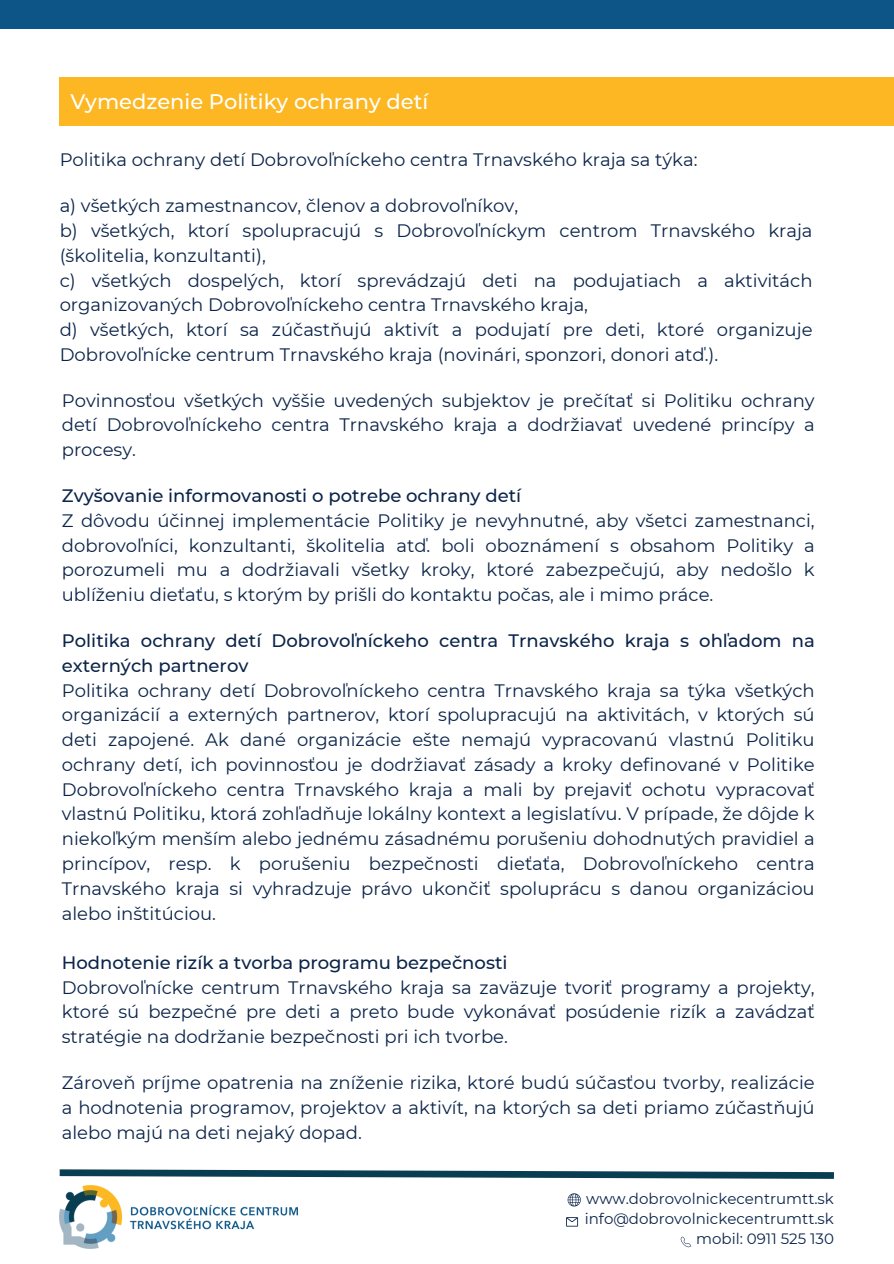
<style>
.page{position:relative;width:894px;height:1264px;background:#fff}
.page>*{position:absolute;margin:0;border:0;box-sizing:border-box;transform-origin:0 0}
.t1{font:500 21px "Montserrat";color:#fff}
.t2{font:18px/24.8px "Montserrat";color:#0b2449}
.t3{font:15px "Montserrat";color:#0b2449}
.s1{font-weight:500}
</style>
<div class="page">
<div style="left:0;top:0;width:893px;height:29px;background:#0d5587"></div>
<img style="left:60px;top:1185px;width:237px;height:63px">
<svg style="left:59px;top:1169px;width:775px;height:10px"></svg>
<svg style="left:566px;top:1217px;width:12px;height:9px"></svg>
<svg style="left:567px;top:1193px;width:13px;height:13px"></svg>
<svg style="left:680px;top:1236px;width:11px;height:11px"></svg>
<div style="left:60px;top:77px;width:833px;height:49px;background:#fcb722"></div>
<h2 class="t1" style="left:70px;top:88px;width:359px">Vymedzenie Politiky ochrany detí</h2>
<h2 class="t2" style="left:60px;top:147px;width:639px">Politika ochrany detí Dobrovoľníckeho centra Trnavského kraja sa týka:</h2>
<h2 class="t2" style="left:60px;top:193px;width:754px">a) všetkých zamestnancov, členov a dobrovoľníkov,<br>b) všetkých, ktorí spolupracujú s Dobrovoľníckym centrom Trnavského kraja (školitelia, konzultanti),<br>c) všetkých dospelých, ktorí sprevádzajú deti na podujatiach a aktivitách organizovaných Dobrovoľníckeho centra Trnavského kraja,<br>d) všetkých, ktorí sa zúčastňujú aktivít a podujatí pre deti, ktoré organizuje Dobrovoľnícke centrum Trnavského kraja (novinári, sponzori, donori atď.).</h2>
<h2 class="t2" style="left:62px;top:388px;width:754px;text-align:justify">Povinnosťou všetkých vyššie uvedených subjektov je prečítať si Politiku ochrany detí Dobrovoľníckeho centra Trnavského kraja a dodržiavať uvedené princípy a procesy.</h2>
<h2 class="t2" style="left:62px;top:483px;width:754px"><span class="s1">Zvyšovanie informovanosti o potrebe ochrany detí<br></span>Z dôvodu účinnej implementácie Politiky je nevyhnutné, aby všetci zamestnanci, dobrovoľníci, konzultanti, školitelia atď. boli oboznámení s obsahom Politiky a porozumeli mu a dodržiavali všetky kroky, ktoré zabezpečujú, aby nedošlo k ublíženiu dieťaťu, s ktorým by prišli do kontaktu počas, ale i mimo práce.</h2>
<p class="t2" style="left:62px;top:628px;width:754px"><span class="s1">Politika ochrany detí Dobrovoľníckeho centra Trnavského kraja s ohľadom na externých partnerov<br></span>Politika ochrany detí Dobrovoľníckeho centra Trnavského kraja sa týka všetkých organizácií a externých partnerov, ktorí spolupracujú na aktivitách, v ktorých sú deti zapojené. Ak dané organizácie ešte nemajú vypracovanú vlastnú Politiku ochrany detí, ich povinnosťou je dodržiavať zásady a kroky definované v Politike Dobrovoľníckeho centra Trnavského kraja a mali by prejaviť ochotu vypracovať vlastnú Politiku, ktorá zohľadňuje lokálny kontext a legislatívu. V prípade, že dôjde k niekoľkým menším alebo jednému zásadnému porušeniu dohodnutých pravidiel a princípov, resp. k porušeniu bezpečnosti dieťaťa, Dobrovoľníckeho centra Trnavského kraja si vyhradzuje právo ukončiť spoluprácu s danou organizáciou alebo inštitúciou.</p>
<p class="t2" style="left:62px;top:949px;width:754px"><span class="s1">Hodnotenie rizík a tvorba programu bezpečnosti<br></span>Dobrovoľnícke centrum Trnavského kraja sa zaväzuje tvoriť programy a projekty, ktoré sú bezpečné pre deti a preto bude vykonávať posúdenie rizík a zavádzať stratégie na dodržanie bezpečnosti pri ich tvorbe.</p>
<p class="t2" style="left:62px;top:1070px;width:754px;text-align:justify">Zároveň príjme opatrenia na zníženie rizika, ktoré budú súčasťou tvorby, realizácie a hodnotenia programov, projektov a aktivít, na ktorých sa deti priamo zúčastňujú alebo majú na deti nejaký dopad.</p>
<h1 class="t3" style="left:586px;top:1189px;width:249px">www.dobrovolnickecentrumtt.sk</h1>
<h2 class="t3" style="left:584px;top:1209px;width:251px">info@dobrovolnickecentrumtt.sk</h2>
<h2 class="t3" style="left:696px;top:1229px;width:139px">mobil: 0911 525 130</h2>
</div>
